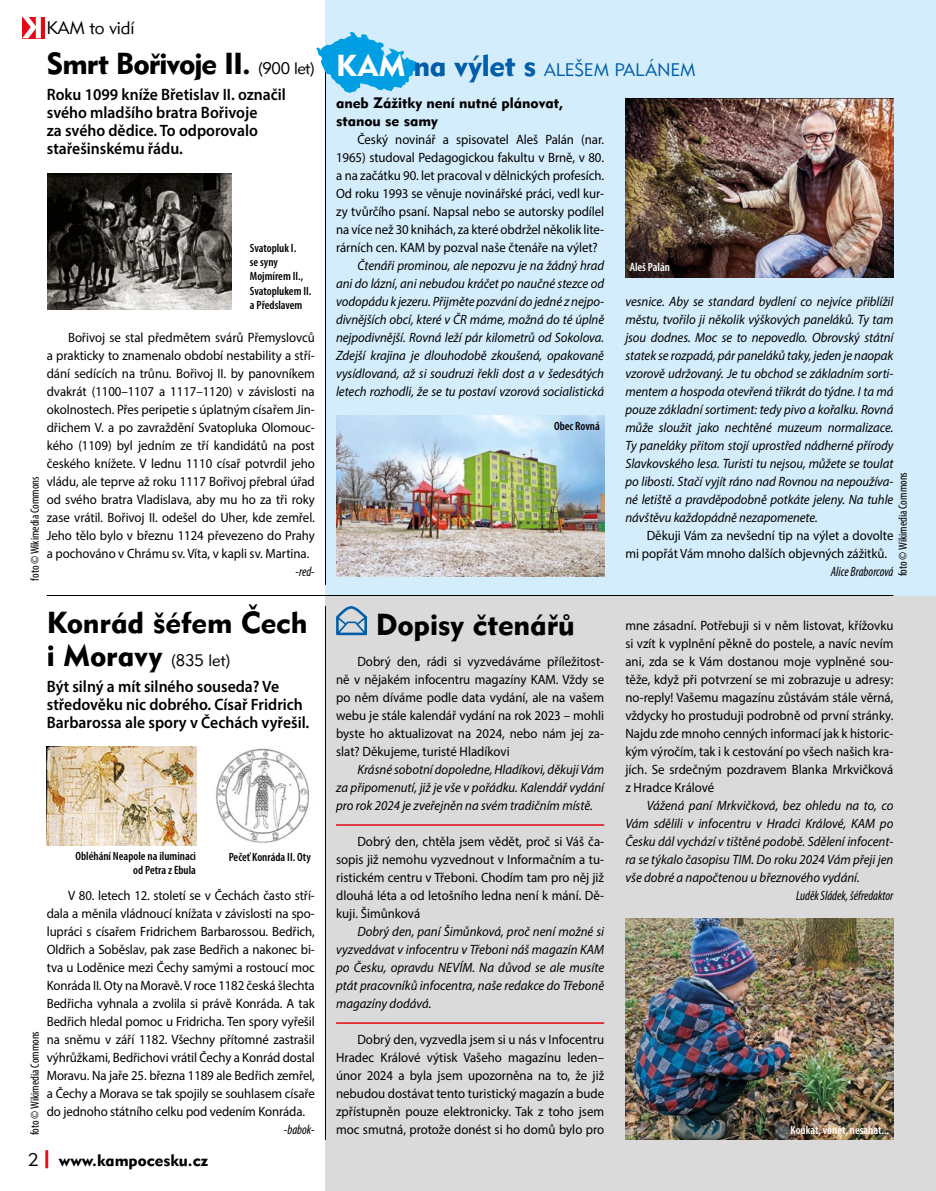
<style>
.page{position:relative;width:936px;height:1191px;background:#fff}
.page>*{position:absolute;margin:0;border:0;box-sizing:border-box;transform-origin:0 0}
.t1{font:900 30px "Geometric 415";letter-spacing:-.005em;color:#000}
.t2{font:900 30px "Geometric 415";letter-spacing:-.03em;color:#000}
.t3{font:300 18px "Geometric 415";letter-spacing:-.01em;color:#005da9}
.t4{font:300 18px "Geometric 415";letter-spacing:-.01em;color:#000}
.t5{font:600 16.5px/18px "Myriad Pro";color:#000;scale:.95 1}
.t6{font:900 16.5px "Geometric 415";color:#000}
.t7{font:300 16.5px "Geometric 415";letter-spacing:-.005em;color:#000}
.t8{font:900 15px/18px "Geometric 415";color:#000}
.t9{font:13.5px/18px "Myriad Pro";color:#000;text-align:justify;scale:.95 1}
.t10{font:italic 13.5px/18px "Myriad Pro";letter-spacing:-.005em;color:#000;text-align:justify;scale:.95 1}
.t11{font:italic condensed 13.5px "Myriad Pro";color:#000;scale:.95 1}
.t12{font:600 condensed 12px/14.4px "Myriad Pro";color:#000}
.t13{font:condensed 12px "Myriad Pro";color:#000}
.t14{font:600 condensed 12px "Myriad Pro";color:#fff}
.s1{font-weight:300;font-size:16.5px}
.s2{font-weight:900;font-size:30px;color:#fff}
.s3{font-weight:900;font-size:30px}
.s4{font-weight:300;font-size:18px}
.s5{font-size:18px;color:#e30613}
</style>
<div class="page">
<div style="left:325px;top:595px;width:610px;height:596px;background:#dadada"></div>
<svg style="left:336px;top:606px;width:31px;height:29px"></svg>
<div style="left:325px;top:0;width:610px;height:595px;background:#d4edfc"></div>
<hr style="left:336px;top:824px;width:268px;height:1px;background:#e30613">
<hr style="left:336px;top:1022px;width:268px;height:1px;background:#e30613">
<img style="left:625px;top:99px;width:268px;height:178px">
<img style="left:625px;top:918px;width:268px;height:222px">
<img style="left:336px;top:415px;width:268px;height:162px">
<img style="left:47px;top:746px;width:149px;height:99px">
<img style="left:47px;top:174px;width:184px;height:135px">
<img style="left:215px;top:748px;width:94px;height:96px">
<div style="left:22px;top:17px;width:22px;height:21px;background:#e30613"></div>
<svg style="left:22px;top:17px;width:19px;height:21px"></svg>
<hr style="left:325px;top:51px;width:1px;height:534px;background:#000">
<hr style="left:325px;top:606px;width:1px;height:534px;background:#000">
<svg style="left:316px;top:32px;width:104px;height:61px"></svg>
<hr style="left:47px;top:595px;width:846px;height:1px;background:#000">
<h2 class="t4" style="left:46px;top:17px;width:90px">KAM to vidí</h2>
<h1 class="t2" style="left:47px;top:45px;width:269px">Smrt Bořivoje II. <span class="s1">(900 let)</span></h1>
<p class="t5" style="left:47px;top:85px;width:253px">Roku 1099 kníže Břetislav II. označil svého mladšího bratra Bořivoje<br>za svého dědice. To odporovalo stařešinskému řádu.</p>
<h2 class="t3" style="left:336px;top:58px;width:361px"><span class="s2">KAM</span> <span class="s3">na výlet s</span> ALEŠEM PALÁNEM</h2>
<p class="t8" style="left:336px;top:94px;width:229px">aneb Zážitky není nutné plánovat, stanou se samy</p>
<p class="t9" style="left:336px;top:130px;width:283px;text-indent:21px">Český novinář a spisovatel Aleš Palán (nar.<br>1965) studoval Pedagogickou fakultu v Brně, v 80. a na začátku 90. let pracoval v dělnických profesích.<br>Od roku 1993 se věnuje novinářské práci, vedl kur‑ zy tvůrčího psaní. Napsal nebo se autorsky podílel na více než 30 knihách, za které obdržel několik lite‑ rárních cen. KAM by pozval naše čtenáře na výlet?</p>
<p class="t10" style="left:336px;top:256px;width:284px;text-indent:21px">Čtenáři prominou, ale nepozvu je na žádný hrad ani do lázní, ani nebudou kráčet po naučné stezce od vodopádu k jezeru. Přijměte pozvání do jedné z nejpo&shy;divnějších obcí, které v ČR máme, možná do té úplně nejpodivnější. Rovná leží pár kilometrů od Sokolova.<br>Zdejší krajina je dlouhodobě zkoušená, opakovaně vysídlovaná, až si soudruzi řekli dost a v šedesátých letech rozhodli, že se tu postaví vzorová socialistická</p>
<p class="t12" style="left:250px;top:240px;width:63px">Svatopluk I.<br>se syny<br>Mojmírem II.,<br>Svatoplukem II. a Předslavem</p>
<p class="t14" style="left:629px;top:260px;width:42px">Aleš Palán</p>
<p class="t10" style="left:625px;top:292px;width:284px">vesnice. Aby se standard bydlení co nejvíce přiblížil městu, tvořilo ji několik výškových paneláků. Ty tam jsou dodnes. Moc se to nepovedlo. Obrovský státní statek se rozpadá, pár paneláků taky, jeden je naopak vzorově udržovaný. Je tu obchod se základním sorti&shy;mentem a hospoda otevřená třikrát do týdne. I ta má pouze základní sortiment: tedy pivo a kořalku. Rovná může sloužit jako nechtěné muzeum normalizace.<br>Ty paneláky přitom stojí uprostřed nádherné přírody Slavkovského lesa. Turisti tu nejsou, můžete se toulat po libosti. Stačí vyjít ráno nad Rovnou na nepoužíva&shy;né letiště a pravděpodobně potkáte jeleny. Na tuhle návštěvu každopádně nezapomenete.</p>
<p class="t9" style="left:625px;top:526px;width:284px;text-indent:21px">Děkuji Vám za nevšední tip na výlet a dovolte mi popřát Vám mnoho dalších objevných zážitků.</p>
<p class="t11" style="left:830px;top:563px;width:67px">Alice Braborcová</p>
<p class="t9" style="left:47px;top:328px;width:284px;text-indent:21px">Bořivoj se stal předmětem svárů Přemyslovců a prakticky to znamenalo období nestability a stří‑ dání sedících na trůnu. Bořivoj II. by panovníkem dvakrát (1100–1107 a 1117–1120) v závislosti na okolnostech. Přes peripetie s úplatným císařem Jin‑ dřichem V. a po zavraždění Svatopluka Olomouc‑ kého (1109) byl jedním ze tří kandidátů na post českého knížete. V lednu 1110 císař potvrdil jeho vládu, ale teprve až roku 1117 Bořivoj přebral úřad od svého bratra Vladislava, aby mu ho za tři roky zase vrátil. Bořivoj II. odešel do Uher, kde zemřel.<br>Jeho tělo bylo v březnu 1124 převezeno do Prahy a pochováno v Chrámu sv. Víta, v kapli sv. Martina.</p>
<p class="t11" style="left:295px;top:563px;width:22px">-red-</p>
<h1 class="t1" style="left:47px;top:604px;width:262px">Konrád šéfem Čech</h1>
<p class="t7" style="left:47px;top:650px;width:185px"><span class="s3">i Moravy</span> (835 let)</p>
<p class="t5" style="left:47px;top:677px;width:278px">Být silný a mít silného souseda? Ve středověku nic dobrého. Císař Fridrich<br>Barbarossa ale spory v Čechách vyřešil.</p>
<p class="t12" style="left:554px;top:419px;width:47px">Obec Rovná</p>
<p class="t13" style="left:28px;top:580px;width:106px;rotate:-90deg">foto © Wikimedia Commons</p>
<p class="t13" style="left:895px;top:576px;width:106px;rotate:-90deg">foto © Wikimedia Commons</p>
<h1 class="t1" style="left:375px;top:606px;width:201px">Dopisy čtenářů</h1>
<p class="t9" style="left:625px;top:616px;width:284px">mne zásadní. Potřebuji si v něm listovat, křížovku si vzít k vyplnění pěkně do postele, a navíc nevím ani, zda se k Vám dostanou moje vyplněné sou‑ těže, když při potvrzení se mi zobrazuje u adresy: no‑reply! Vašemu magazínu zůstávám stále věrná, vždycky ho prostuduji podrobně od první stránky.<br>Najdu zde mnoho cenných informací jak k historic‑ kým výročím, tak i k cestování po všech našich kra‑ jích. Se srdečným pozdravem Blanka Mrkvičková z Hradce Králové</p>
<p class="t10" style="left:625px;top:796px;width:283px;text-indent:21px">Vážená paní Mrkvičková, bez ohledu na to, co Vám sdělili v infocentru v Hradci Králové, KAM po Česku dál vychází v tištěné podobě. Sdělení infocent&shy;ra se týkalo časopisu TIM. Do roku 2024 Vám přeji jen vše dobré a napočtenou u březnového vydání.</p>
<p class="t11" style="left:796px;top:887px;width:104px">Luděk Sládek, šéfredaktor</p>
<p class="t9" style="left:336px;top:652px;width:284px;text-indent:21px">Dobrý den, rádi si vyzvedáváme příležitost‑ ně v nějakém infocentru magazíny KAM. Vždy se po něm díváme podle data vydání, ale na vašem webu je stále kalendář vydání na rok 2023 – mohli byste ho aktualizovat na 2024, nebo nám jej za‑ slat? Děkujeme, turisté Hladíkovi</p>
<p class="t10" style="left:336px;top:760px;width:283px;text-indent:21px">Krásné sobotní dopoledne, Hladíkovi, děkuji Vám za připomenutí, již je vše v pořádku. Kalendář vydání pro rok 2024 je zveřejněn na svém tradičním místě.</p>
<p class="t9" style="left:336px;top:832px;width:283px;text-indent:21px">Dobrý den, chtěla jsem vědět, proč si Váš ča‑ sopis již nemohu vyzvednout v Informačním a tu‑ ristickém centru v Třeboni. Chodím tam pro něj již dlouhá léta a od letošního ledna není k mání. Dě‑ kuji. Šimůnková</p>
<p class="t10" style="left:336px;top:922px;width:283px;text-indent:21px">Dobrý den, paní Šimůnková, proč není možné si vyzvedávat v infocentru v Třeboni náš magazín KAM po Česku, opravdu NEVÍM. Na důvod se ale musíte ptát pracovníků infocentra, naše redakce do Třeboně magazíny dodává.</p>
<p class="t9" style="left:336px;top:1030px;width:284px;text-indent:21px">Dobrý den, vyzvedla jsem si u nás v Infocentru Hradec Králové výtisk Vašeho magazínu leden– únor 2024 a byla jsem upozorněna na to, že již nebudou dostávat tento turistický magazín a bude zpřístupněn pouze elektronicky. Tak z toho jsem moc smutná, protože donést si ho domů bylo pro</p>
<p class="t12" style="left:75px;top:848px;width:122px">Obléhání Neapole na iluminaci</p>
<p class="t12" style="left:229px;top:849px;width:84px">Pečeť Konráda II. Oty</p>
<p class="t12" style="left:133px;top:862px;width:64px">od Petra z Ebula</p>
<p class="t9" style="left:47px;top:886px;width:284px;text-indent:21px">V 80. letech 12. století se v Čechách často stří‑ dala a měnila vládnoucí knížata v závislosti na spo‑ lupráci s císařem Fridrichem Barbarossou. Bedřich, Oldřich a Soběslav, pak zase Bedřich a nakonec bi‑ tva u Loděnice mezi Čechy samými a rostoucí moc Konráda II. Oty na Moravě. V roce 1182 česká šlechta Bedřicha vyhnala a zvolila si právě Konráda. A tak Bedřich hledal pomoc u Fridricha. Ten spory vyřešil na sněmu v září 1182. Všechny přítomné zastrašil výhrůžkami, Bedřichovi vrátil Čechy a Konrád dostal Moravu. Na jaře 25. března 1189 ale Bedřich zemřel, a Čechy a Morava se tak spojily se souhlasem císaře do jednoho státního celku pod vedením Konráda.</p>
<p class="t11" style="left:284px;top:1121px;width:34px">-babok-</p>
<p class="t13" style="left:28px;top:1135px;width:106px;rotate:-90deg">foto © Wikimedia Commons</p>
<p class="t14" style="left:790px;top:1122px;width:100px">Koukat, vonět, nesahat...</p>
<p class="t6" style="left:28px;top:1150px;width:182px"><span class="s4">2</span><span class="s5">|</span> www.kampocesku.cz</p>
</div>
